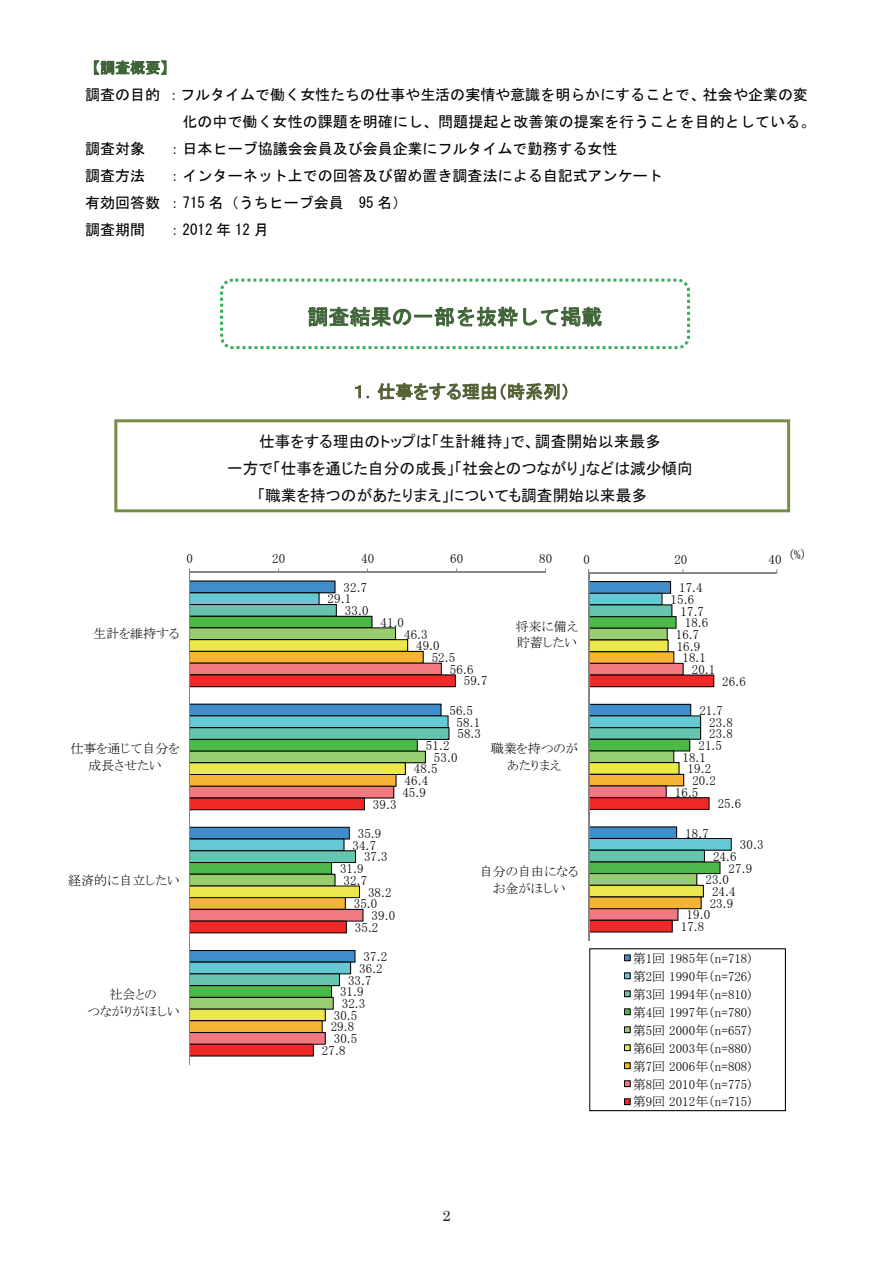
<style>
.page{position:relative;width:893px;height:1263px;background:#fff}
.page>*{position:absolute;margin:0;border:0;box-sizing:border-box;transform-origin:0 0}
.t1{font:21px "MS Gothic";letter-spacing:.005em;color:#3e6336}
.t2{font:18px "MS P Gothic";letter-spacing:.005em;color:#526033}
.t3{font:15.75px "MS P Gothic";color:#0d0d0d}
.t4{font:15px/27px "MS Gothic";color:#000}
.t5{font:15px "MS Gothic";color:#3e6336}
.t6{font:14.85px "Century";color:#231f20}
.t7{font:12.9px/18px "MS P Mincho";letter-spacing:.005em;color:#000;text-align:center}
</style>
<div class="page">
<svg style="left:94px;top:60px;width:72px;height:15px"></svg>
<svg style="left:355px;top:385px;width:6px;height:13px"></svg>
<svg style="left:378px;top:383px;width:189px;height:17px"></svg>
<div style="left:220px;top:279px;width:470px;height:70px;border:3px dashed #37ad5a;border-radius:11px"></div>
<svg style="left:308px;top:307px;width:294px;height:40px"></svg>
<div style="left:114px;top:419px;width:676px;height:93px;border:3px solid #778e49"></div>
<svg style="left:190px;top:580px;width:266px;height:107px"></svg>
<svg style="left:190px;top:704px;width:259px;height:106px;background:#98a581"></svg>
<svg style="left:190px;top:827px;width:174px;height:106px;background:#9b9d77"></svg>
<svg style="left:190px;top:950px;width:166px;height:106px;background:#9aa381"></svg>
<hr style="left:190px;top:572px;width:355px;height:1px;background:#838588">
<hr style="left:189px;top:572px;width:1px;height:493px;background:#838588">
<svg style="left:589px;top:581px;width:125px;height:106px"></svg>
<svg style="left:589px;top:704px;width:121px;height:106px"></svg>
<svg style="left:589px;top:826px;width:143px;height:106px"></svg>
<hr style="left:589px;top:572px;width:188px;height:1px;background:#838588">
<hr style="left:588px;top:573px;width:1px;height:368px;background:#838588">
<svg style="left:589px;top:948px;width:197px;height:163px"></svg>
<p class="t5" style="left:85px;top:60px;width:92px">【調査概要】</p>
<p class="t4" style="left:85px;top:81px;width:724px">調査の目的 ：フルタイムで働く女性たちの仕事や生活の実情や意識を明らかにすることで、社会や企業の変</p>
<p class="t4" style="left:183px;top:108px;width:634px">化の中で働く女性の課題を明確にし、問題提起と改善策の提案を行うことを目的としている。</p>
<p class="t4" style="left:85px;top:135px;width:62px">調査対象</p>
<p class="t4" style="left:168px;top:135px;width:452px">：日本ヒーブ協議会会員及び会員企業にフルタイムで勤務する女性</p>
<p class="t4" style="left:85px;top:162px;width:62px">調査方法</p>
<p class="t4" style="left:85px;top:162px;width:579px;text-indent:83px">：インターネット上での回答及び留め置き調査法による自記式アンケート有効回答数 ：715 名（うちヒーブ会員 95 名）<br>調査期間</p>
<p class="t4" style="left:168px;top:216px;width:103px">：2012 年 12 月</p>
<h1 class="t1" style="left:307px;top:306px;width:296px">調査結果の一部を抜粋して掲載</h1>
<h2 class="t2" style="left:353px;top:383px;width:219px">１．仕事をする理由（時系列）</h2>
<p class="t3" style="left:259px;top:433px;width:403px">仕事をする理由のトップは「生計維持」で、調査開始以来最多</p>
<p class="t3" style="left:227px;top:460px;width:467px">一方で「仕事を通じた自分の成長」「社会とのつながり」などは減少傾向</p>
<p class="t3" style="left:257px;top:487px;width:391px">「職業を持つのがあたりまえ」についても調査開始以来最多</p>
<p class="t7" style="left:93px;top:625px;width:88px">生計を維持する</p>
<p class="t7" style="left:186px;top:549px;width:8px">0</p>
<p class="t7" style="left:272px;top:549px;width:15px">20</p>
<p class="t7" style="left:361px;top:549px;width:15px">40</p>
<p class="t7" style="left:450px;top:549px;width:15px">60</p>
<p class="t7" style="left:539px;top:549px;width:15px">80</p>
<p class="t7" style="left:583px;top:550px;width:8px">0</p>
<p class="t7" style="left:674px;top:550px;width:15px">20</p>
<p class="t7" style="left:768px;top:550px;width:15px">40</p>
<p class="t7" style="left:344px;top:578px;width:25px">32.7</p>
<p class="t7" style="left:679px;top:578px;width:25px">17.4</p>
<p class="t7" style="left:328px;top:590px;width:25px">29.1</p>
<p class="t7" style="left:671px;top:590px;width:25px">15.6</p>
<p class="t7" style="left:345px;top:601px;width:25px">33.0</p>
<p class="t7" style="left:681px;top:602px;width:25px">17.7</p>
<p class="t7" style="left:381px;top:613px;width:25px">41.0</p>
<p class="t7" style="left:404px;top:625px;width:25px">46.3</p>
<p class="t7" style="left:416px;top:637px;width:25px">49.0</p>
<p class="t7" style="left:516px;top:617px;width:64px;line-height:16.8px;text-align:left">将来に備え貯蓄したい</p>
<p class="t7" style="left:685px;top:614px;width:25px">18.6</p>
<p class="t7" style="left:676px;top:625px;width:25px">16.7</p>
<p class="t7" style="left:677px;top:637px;width:25px">16.9</p>
<p class="t7" style="left:432px;top:648px;width:25px">52.5</p>
<p class="t7" style="left:682px;top:649px;width:25px">18.1</p>
<p class="t7" style="left:450px;top:660px;width:25px">56.6</p>
<p class="t7" style="left:692px;top:660px;width:25px">20.1</p>
<p class="t7" style="left:464px;top:672px;width:25px">59.7</p>
<p class="t7" style="left:722px;top:672px;width:25px">26.6</p>
<p class="t7" style="left:449px;top:701px;width:25px">56.5</p>
<p class="t7" style="left:699px;top:701px;width:25px">21.7</p>
<p class="t7" style="left:457px;top:713px;width:25px">58.1</p>
<p class="t7" style="left:709px;top:713px;width:25px">23.8</p>
<p class="t7" style="left:457px;top:725px;width:25px">58.3</p>
<p class="t7" style="left:709px;top:725px;width:25px">23.8</p>
<p class="t7" style="left:71px;top:740px;width:110px;line-height:16.8px">仕事を通じて自分を成長させたい</p>
<p class="t7" style="left:426px;top:736px;width:25px">51.2</p>
<p class="t7" style="left:434px;top:748px;width:25px">53.0</p>
<p class="t7" style="left:414px;top:760px;width:25px">48.5</p>
<p class="t7" style="left:491px;top:740px;width:89px;line-height:16.8px">職業を持つのがあたりまえ</p>
<p class="t7" style="left:698px;top:736px;width:25px">21.5</p>
<p class="t7" style="left:682px;top:748px;width:25px">18.1</p>
<p class="t7" style="left:688px;top:760px;width:25px">19.2</p>
<p class="t7" style="left:405px;top:771px;width:25px">46.4</p>
<p class="t7" style="left:692px;top:771px;width:25px">20.2</p>
<p class="t7" style="left:402px;top:783px;width:25px">45.9</p>
<p class="t7" style="left:675px;top:783px;width:25px">16.5</p>
<p class="t7" style="left:373px;top:795px;width:25px">39.3</p>
<p class="t7" style="left:718px;top:795px;width:25px">25.6</p>
<p class="t7" style="left:358px;top:824px;width:25px">35.9</p>
<p class="t7" style="left:685px;top:824px;width:25px">18.7</p>
<p class="t7" style="left:352px;top:836px;width:25px">34.7</p>
<p class="t7" style="left:740px;top:836px;width:25px">30.3</p>
<p class="t7" style="left:364px;top:848px;width:25px">37.3</p>
<p class="t7" style="left:713px;top:847px;width:25px">24.6</p>
<p class="t7" style="left:68px;top:871px;width:113px">経済的に自立したい</p>
<p class="t7" style="left:340px;top:859px;width:25px">31.9</p>
<p class="t7" style="left:344px;top:871px;width:25px">32.7</p>
<p class="t7" style="left:368px;top:883px;width:25px">38.2</p>
<p class="t7" style="left:480px;top:863px;width:100px;line-height:16.8px">自分の自由になるお金がほしい</p>
<p class="t7" style="left:729px;top:859px;width:25px">27.9</p>
<p class="t7" style="left:705px;top:871px;width:25px">23.0</p>
<p class="t7" style="left:712px;top:882px;width:25px">24.4</p>
<p class="t7" style="left:354px;top:895px;width:25px">35.0</p>
<p class="t7" style="left:372px;top:906px;width:25px">39.0</p>
<p class="t7" style="left:710px;top:894px;width:25px">23.9</p>
<p class="t7" style="left:687px;top:906px;width:25px">19.0</p>
<p class="t7" style="left:355px;top:918px;width:25px">35.2</p>
<p class="t7" style="left:681px;top:917px;width:25px">17.8</p>
<p class="t7" style="left:87px;top:986px;width:94px;line-height:16.8px">社会との<br>つながりがほしい</p>
<p class="t7" style="left:364px;top:947px;width:25px">37.2</p>
<p class="t7" style="left:359px;top:959px;width:25px">36.2</p>
<p class="t7" style="left:348px;top:971px;width:25px">33.7</p>
<p class="t7" style="left:340px;top:982px;width:25px">31.9</p>
<p class="t7" style="left:342px;top:994px;width:25px">32.3</p>
<p class="t7" style="left:334px;top:1006px;width:25px">30.5</p>
<p class="t7" style="left:331px;top:1018px;width:25px">29.8</p>
<p class="t7" style="left:334px;top:1029px;width:25px">30.5</p>
<p class="t7" style="left:322px;top:1041px;width:25px">27.8</p>
<p class="t7" style="left:633px;top:949px;width:120px;text-align:justify">第1回 1985年（n=718)第2回 1990年（n=726)第3回 1994年（n=810)第4回 1997年（n=780)第5回 2000年（n=657)第6回 2003年（n=880)第7回 2006年（n=808)第8回 2010年（n=775)第9回 2012年（n=715)</p>
<p class="t7" style="left:790px;top:545px;width:16px">(%)</p>
<p class="t6" style="left:442px;top:1203px;width:10px">2</p>
</div>
